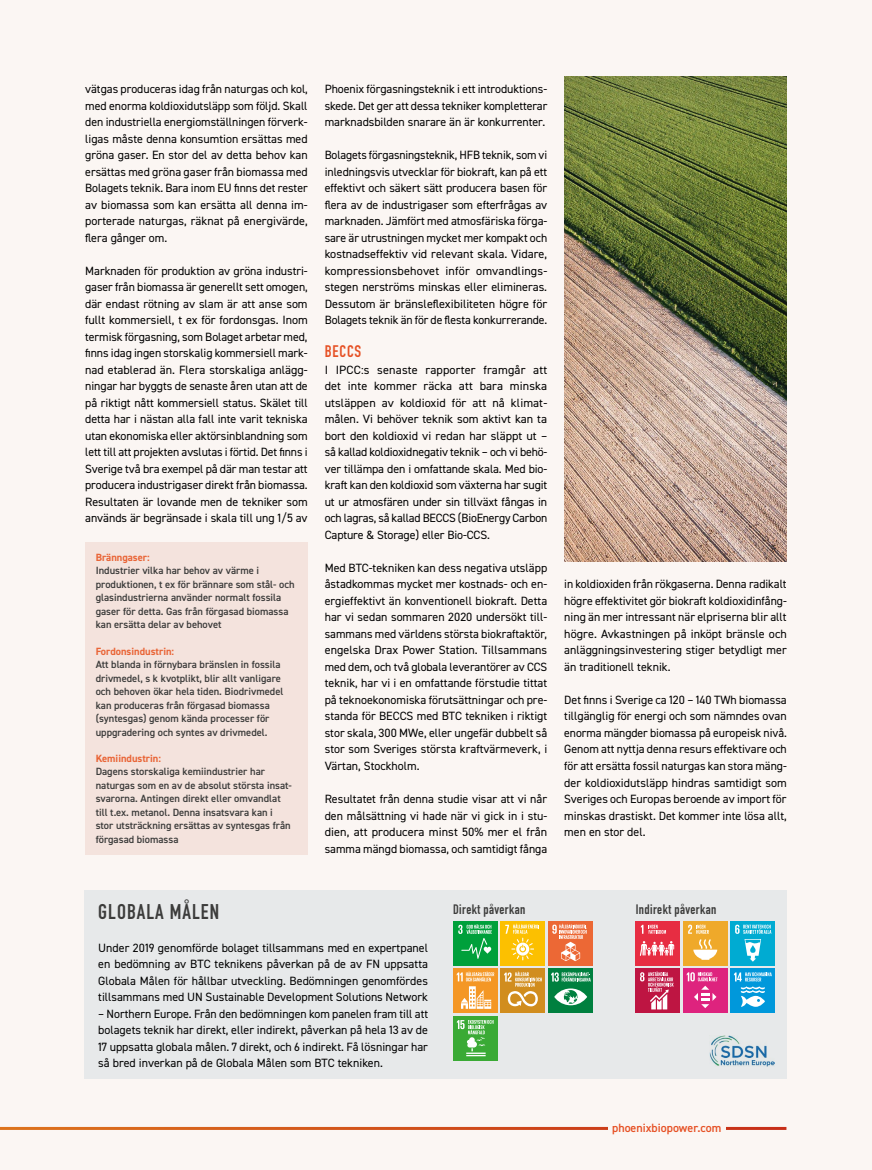
<style>
.page{position:relative;width:872px;height:1170px;background:#fff}
.page>*{position:absolute;margin:0;border:0;box-sizing:border-box;transform-origin:0 0}
.t1{font:700 21px "DIN Condensed";letter-spacing:.05em;color:#3c3c3b}
.t2{font:700 16.5px "DIN Condensed";letter-spacing:.05em;color:#e65125}
.t3{font:700 13.5px "DIN Condensed";letter-spacing:.03em;color:#3c3c3b}
.t4{font:12px/16.5px "DIN2014";color:#000;text-align:justify}
.t5{font:600 12px "DIN2014";color:#e65125}
.t6{font:600 10.5px/13.5px "DIN2014";color:#3c3c3b}
.t7{font:700 10.5px "DIN2014";color:#e96537}
</style>
<div class="page">
<div style="left:0;top:0;width:872px;height:1169px;background:#fbf6f3"></div>
<hr style="left:0;top:1126px;width:786px;height:3px;background:#fff">
<div style="left:608px;top:1123px;width:117px;height:10px;background:#fbf6f3"></div>
<div style="left:85px;top:890px;width:702px;height:189px;background:#e7e9ea"></div>
<div style="left:500px;top:920px;width:45px;height:45px;background:#fcc000"></div>
<div style="left:453px;top:921px;width:44px;height:44px;background:#00a03b"></div>
<svg style="left:458px;top:924px;width:34px;height:34px"></svg>
<svg style="left:505px;top:923px;width:34px;height:37px"></svg>
<div style="left:548px;top:921px;width:44px;height:44px;background:#ec6835"></div>
<svg style="left:552px;top:923px;width:35px;height:38px"></svg>
<div style="left:453px;top:968px;width:44px;height:45px;background:#f49725"></div>
<svg style="left:457px;top:971px;width:37px;height:37px"></svg>
<div style="left:500px;top:968px;width:45px;height:45px;background:#d18d1e"></div>
<svg style="left:504px;top:971px;width:38px;height:35px"></svg>
<div style="left:453px;top:1016px;width:44px;height:44px;background:#3aaa35"></div>
<svg style="left:457px;top:1020px;width:36px;height:36px"></svg>
<div style="left:548px;top:968px;width:44px;height:45px;background:#00803f"></div>
<svg style="left:554px;top:988px;width:33px;height:17px"></svg>
<svg style="left:551px;top:971px;width:40px;height:10px"></svg>
<div style="left:635px;top:920px;width:45px;height:45px;background:#e72d42"></div>
<svg style="left:640px;top:941px;width:34px;height:15px"></svg>
<svg style="left:641px;top:924px;width:25px;height:9px"></svg>
<div style="left:683px;top:920px;width:44px;height:45px;background:#efa92a"></div>
<svg style="left:693px;top:939px;width:24px;height:20px"></svg>
<svg style="left:688px;top:924px;width:21px;height:9px"></svg>
<div style="left:730px;top:920px;width:45px;height:45px;background:#00abd2"></div>
<svg style="left:735px;top:924px;width:36px;height:37px"></svg>
<div style="left:635px;top:968px;width:45px;height:44px;background:#be1542"></div>
<svg style="left:640px;top:971px;width:33px;height:38px"></svg>
<div style="left:730px;top:968px;width:45px;height:44px;background:#0098db"></div>
<svg style="left:734px;top:972px;width:37px;height:34px"></svg>
<div style="left:683px;top:968px;width:44px;height:44px;background:#de237e"></div>
<svg style="left:686px;top:972px;width:31px;height:36px"></svg>
<img style="left:709px;top:1035px;width:66px;height:31px">
<div style="left:85px;top:542px;width:223px;height:312px;background:#f4e3dd"></div>
<img style="left:564px;top:77px;width:222px;height:484px">
<p class="t4" style="left:85px;top:80px;width:224px">vätgas produceras idag från naturgas och kol, med enorma koldioxidutsläpp som följd. Skall den industriella energiomställningen förverk&shy;ligas måste denna konsumtion ersättas med gröna gaser. En stor del av detta behov kan ersättas med gröna gaser från biomassa med Bolagets teknik. Bara inom EU finns det rester av biomassa som kan ersätta all denna im&shy;porterade naturgas, räknat på energivärde, flera gånger om.</p>
<p class="t4" style="left:85px;top:262px;width:224px">Marknaden för produktion av gröna industri&shy;gaser från biomassa är generellt sett omogen, där endast rötning av slam är att anse som fullt kommersiell, t ex för fordonsgas. Inom termisk förgasning, som Bolaget arbetar med, finns idag ingen storskalig kommersiell mark&shy;nad etablerad än. Flera storskaliga anlägg&shy;ningar har byggts de senaste åren utan att de på riktigt nått kommersiell status. Skälet till detta har i nästan alla fall inte varit tekniska utan ekonomiska eller aktörsinblandning som lett till att projekten avslutas i förtid. Det finns i Sverige två bra exempel på där man testar att producera industrigaser direkt från biomassa.<br>Resultaten är lovande men de tekniker som används är begränsade i skala till ung 1/5 av</p>
<p class="t7" style="left:96px;top:550px;width:56px">Bränngaser:</p>
<p class="t6" style="left:96px;top:563px;width:200px">Industrier vilka har behov av värme i produktionen, t ex för brännare som stål- och glasindustrierna använder normalt fossila gaser för detta. Gas från förgasad biomassa kan ersätta delar av behovet</p>
<p class="t7" style="left:96px;top:644px;width:80px">Fordonsindustrin:</p>
<p class="t6" style="left:96px;top:657px;width:189px">Att blanda in förnybara bränslen in fossila drivmedel, s k kvotplikt, blir allt vanligare och behoven ökar hela tiden. Biodrivmedel kan produceras från förgasad biomassa (syntesgas) genom kända processer för uppgradering och syntes av drivmedel.</p>
<p class="t7" style="left:96px;top:751px;width:67px">Kemiindustrin:</p>
<p class="t6" style="left:96px;top:764px;width:198px">Dagens storskaliga kemiindustrier har naturgas som en av de absolut största insat&shy;svarorna. Antingen direkt eller omvandlat till t.ex. metanol. Denna insatsvara kan i stor utsträckning ersättas av syntesgas från förgasad biomassa</p>
<p class="t4" style="left:325px;top:80px;width:224px">Phoenix förgasningsteknik i ett introduktions&shy;skede. Det ger att dessa tekniker kompletterar marknadsbilden snarare än är konkurrenter.</p>
<p class="t4" style="left:325px;top:146px;width:224px">Bolagets förgasningsteknik, HFB teknik, som vi inledningsvis utvecklar för biokraft, kan på ett effektivt och säkert sätt producera basen för flera av de industrigaser som efterfrågas av marknaden. Jämfört med atmosfäriska förga&shy;sare är utrustningen mycket mer kompakt och kostnadseffektiv vid relevant skala. Vidare, kompressionsbehovet inför omvandlings&shy;stegen nerströms minskas eller elimineras.<br>Dessutom är bränsleflexibiliteten högre för Bolagets teknik än för de flesta konkurrerande.</p>
<h2 class="t2" style="left:325px;top:340px;width:38px">BECCS</h2>
<p class="t4" style="left:325px;top:361px;width:224px">I IPCC:s senaste rapporter framgår att det inte kommer räcka att bara minska utsläppen av koldioxid för att nå klimat&shy;målen. Vi behöver teknik som aktivt kan ta bort den koldioxid vi redan har släppt ut – så kallad koldioxidnegativ teknik – och vi behö&shy;ver tillämpa den i omfattande skala. Med bio&shy;kraft kan den koldioxid som växterna har sugit ut ur atmosfären under sin tillväxt fångas in och lagras, så kallad BECCS (BioEnergy Carbon Capture &amp; Storage) eller Bio-CCS.</p>
<p class="t4" style="left:325px;top:559px;width:224px">Med BTC-tekniken kan dess negativa utsläpp åstadkommas mycket mer kostnads- och en&shy;ergieffektivt än konventionell biokraft. Detta har vi sedan sommaren 2020 undersökt till&shy;sammans med världens största biokraftaktör, engelska Drax Power Station. Tillsammans med dem, och två globala leverantörer av CCS teknik, har vi i en omfattande förstudie tittat på teknoekonomiska förutsättningar och pre&shy;standa för BECCS med BTC tekniken i riktigt stor skala, 300 MWe, eller ungefär dubbelt så stor som Sveriges största kraftvärmeverk, i Värtan, Stockholm.</p>
<p class="t4" style="left:325px;top:790px;width:224px">Resultatet från denna studie visar att vi når den målsättning vi hade när vi gick in i stu&shy;dien, att producera minst 50% mer el från samma mängd biomassa, och samtidigt fånga</p>
<p class="t4" style="left:564px;top:575px;width:224px">in koldioxiden från rökgaserna. Denna radikalt högre effektivitet gör biokraft koldioxidinfång&shy;ning än mer intressant när elpriserna blir allt högre. Avkastningen på inköpt bränsle och anläggningsinvestering stiger betydligt mer än traditionell teknik.</p>
<p class="t4" style="left:564px;top:691px;width:224px">Det finns i Sverige ca 120 – 140 TWh biomassa tillgänglig för energi och som nämndes ovan enorma mängder biomassa på europeisk nivå.<br>Genom att nyttja denna resurs effektivare och för att ersätta fossil naturgas kan stora mäng&shy;der koldioxidutsläpp hindras samtidigt som Sveriges och Europas beroende av import för minskas drastiskt. Det kommer inte lösa allt, men en stor del.</p>
<h1 class="t1" style="left:98px;top:897px;width:122px">GLOBALA MÅLEN</h1>
<p class="t4" style="left:98px;top:938px;width:331px">Under 2019 genomförde bolaget tillsammans med en expertpanel en bedömning av BTC teknikens påverkan på de av FN uppsatta Globala Målen för hållbar utveckling. Bedömningen genomfördes tillsammans med UN Sustainable Development Solutions Network</p>
<p class="t4" style="left:98px;top:1004px;width:331px">– Northern Europe. Från den bedömningen kom panelen fram till att bolagets teknik har direkt, eller indirekt, påverkan på hela 13 av de 17 uppsatta globala målen. 7 direkt, och 6 indirekt. Få lösningar har så bred inverkan på de Globala Målen som BTC tekniken.</p>
<p class="t3" style="left:453px;top:899px;width:74px">Direkt påverkan</p>
<p class="t3" style="left:635px;top:899px;width:82px">Indirekt påverkan</p>
<p class="t5" style="left:612px;top:1119px;width:111px">phoenixbiopower.com</p>
</div>
